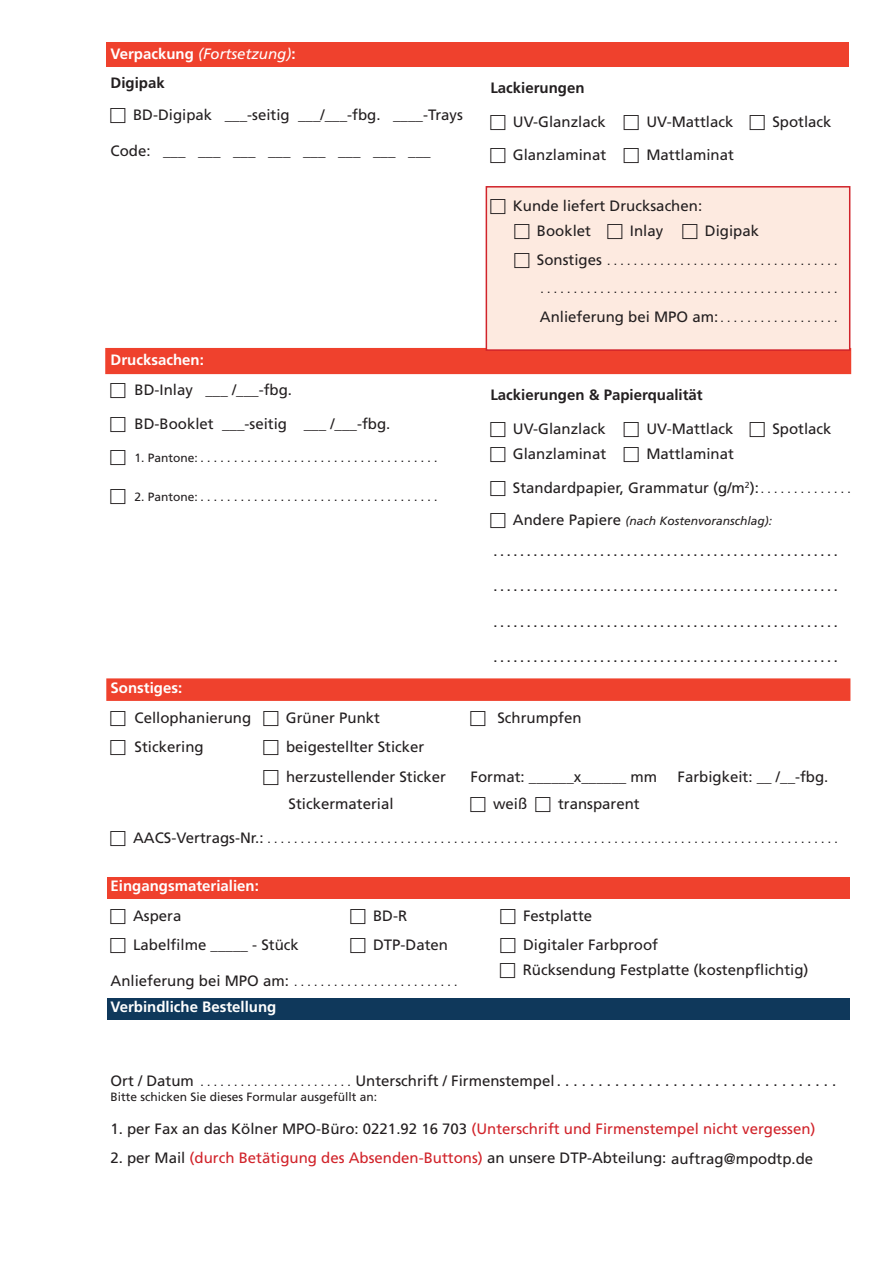
<style>
.page{position:relative;width:893px;height:1263px;background:#fff}
.page>*{position:absolute;margin:0;border:0;box-sizing:border-box;transform-origin:0 0}
.t1{font:15px/25.5px "Frutiger";color:#231f20}
.t2{font:15px "Frutiger";color:#d1232a}
.t3{font:700 15px "Frutiger";color:#fff}
.t4{font:700 15px "Frutiger";color:#231f20}
.t5{font:italic 15px/28.5px "Frutiger";color:#fff}
.t6{font:12px "Frutiger";color:#231f20}
.t7{font:700 12px "Frutiger";color:#231f20}
.t8{font:italic 12px "Frutiger";color:#231f20}
.s1{font-weight:700;font-style:normal}
.s2{font-weight:700;font-style:normal;color:#231f20}
.s3{font-size:15px}
.s4{font-size:12px}
.s5{font-style:normal;font-size:15px}
.s6{color:#231f20}
.s7{color:#d1232a}
</style>
<div class="page">
<div style="left:106px;top:349px;width:744px;height:24px;background:#ef412d"></div>
<div style="left:105px;top:348px;width:746px;height:26px;border:2px solid #ef412d"></div>
<div style="left:486px;top:187px;width:364px;height:163px;background:#fdeae0"></div>
<div style="left:486px;top:186px;width:364px;height:165px;border:2px solid #d1232a"></div>
<div style="left:106px;top:43px;width:743px;height:24px;background:#ef412d"></div>
<div style="left:106px;top:351px;width:365px;height:22px;background:#ef412d"></div>
<div style="left:106px;top:678px;width:744px;height:23px;background:#ef412d"></div>
<div style="left:107px;top:877px;width:743px;height:21px;background:#ef412d"></div>
<div style="left:107px;top:998px;width:743px;height:21px;background:#0f385b"></div>
<p class="t5" style="left:111px;top:41px;width:187px"><span class="s1">Verpackung</span> (Fortsetzung)<span class="s1">:<br></span><span class="s2">Digipak</span></p>
<p class="t1" style="left:133px;top:103px;width:331px">BD-Digipak ___-seitig ___/___-fbg. ____-Trays</p>
<p class="t1" style="left:111px;top:139px;width:322px">Code: ___ ___ ___ ___ ___ ___ ___ ___</p>
<p class="t3" style="left:111px;top:354px;width:95px">Drucksachen:</p>
<p class="t1" style="left:135px;top:378px;width:159px">BD-Inlay ___ /___-fbg.</p>
<p class="t1" style="left:135px;top:412px;width:257px">BD-Booklet ___-seitig ___ /___-fbg.</p>
<p class="t6" style="left:135px;top:453px;width:304px">1. Pantone: . . . . . . . . . . . . . . . . . . . . . . . . . . . . . . . . . . . .</p>
<p class="t6" style="left:135px;top:492px;width:304px">2. Pantone: . . . . . . . . . . . . . . . . . . . . . . . . . . . . . . . . . . . .</p>
<p class="t4" style="left:490px;top:82px;width:96px">Lackierungen</p>
<p class="t1" style="left:513px;top:110px;width:94px">UV-Glanzlack</p>
<p class="t1" style="left:646px;top:110px;width:88px">UV-Mattlack</p>
<p class="t1" style="left:772px;top:110px;width:61px">Spotlack</p>
<p class="t1" style="left:513px;top:143px;width:95px">Glanzlaminat</p>
<p class="t1" style="left:646px;top:143px;width:89px">Mattlaminat</p>
<p class="t1" style="left:537px;top:194px;width:167px;text-indent:-24px">Kunde liefert Drucksachen:<br>Booklet</p>
<p class="t1" style="left:630px;top:220px;width:35px">Inlay</p>
<p class="t1" style="left:705px;top:220px;width:56px">Digipak</p>
<p class="t6" style="left:537px;top:256px;width:302px"><span class="s3">Sonstiges</span> . . . . . . . . . . . . . . . . . . . . . . . . . . . . . . . . . . .</p>
<p class="t6" style="left:540px;top:284px;width:298px">. . . . . . . . . . . . . . . . . . . . . . . . . . . . . . . . . . . . . . . . . . . . .</p>
<p class="t1" style="left:540px;top:305px;width:299px">Anlieferung bei MPO am: <span class="s4">. . . . . . . . . . . . . . . . . .</span></p>
<p class="t4" style="left:490px;top:388px;width:214px">Lackierungen &amp; Papierqualität</p>
<p class="t1" style="left:513px;top:417px;width:94px">UV-Glanzlack</p>
<p class="t1" style="left:646px;top:417px;width:88px">UV-Mattlack</p>
<p class="t1" style="left:772px;top:417px;width:61px">Spotlack</p>
<p class="t1" style="left:513px;top:442px;width:95px">Glanzlaminat</p>
<p class="t1" style="left:646px;top:442px;width:89px">Mattlaminat</p>
<p class="t1" style="left:513px;top:476px;width:248px">Standardpapier, Grammatur (g/m ):</p>
<p class="t6" style="left:745px;top:484px;width:108px"><sup>2</sup> . . . . . . . . . . . . . .</p>
<p class="t8" style="left:513px;top:516px;width:261px"><span class="s5">Andere Papiere</span> (nach Kostenvoranschlag):</p>
<p class="t7" style="left:494px;top:547px;width:345px">. . . . . . . . . . . . . . . . . . . . . . . . . . . . . . . . . . . . . . . . . . . . . . . . . . . .</p>
<p class="t7" style="left:494px;top:582px;width:345px">. . . . . . . . . . . . . . . . . . . . . . . . . . . . . . . . . . . . . . . . . . . . . . . . . . . .</p>
<p class="t7" style="left:494px;top:617px;width:345px">. . . . . . . . . . . . . . . . . . . . . . . . . . . . . . . . . . . . . . . . . . . . . . . . . . . .</p>
<p class="t7" style="left:494px;top:653px;width:345px">. . . . . . . . . . . . . . . . . . . . . . . . . . . . . . . . . . . . . . . . . . . . . . . . . . . .</p>
<p class="t3" style="left:111px;top:682px;width:73px">Sonstiges:</p>
<p class="t1" style="left:135px;top:706px;width:118px">Cellophanierung</p>
<p class="t1" style="left:286px;top:706px;width:96px">Grüner Punkt</p>
<p class="t1" style="left:497px;top:706px;width:86px">Schrumpfen</p>
<p class="t1" style="left:135px;top:735px;width:71px">Stickering</p>
<p class="t1" style="left:286px;top:733px;width:162px;line-height:29.5px">beigestellter Sticker herzustellender Sticker</p>
<p class="t1" style="left:471px;top:765px;width:188px">Format: ______x______ mm</p>
<p class="t1" style="left:678px;top:765px;width:152px">Farbigkeit: __ /__-fbg.</p>
<p class="t1" style="left:289px;top:792px;width:107px">Stickermaterial</p>
<p class="t1" style="left:493px;top:792px;width:36px">weiß</p>
<p class="t1" style="left:558px;top:792px;width:83px">transparent</p>
<p class="t6" style="left:133px;top:833px;width:706px"><span class="s3">AACS-Vertrags-Nr.:</span> . . . . . . . . . . . . . . . . . . . . . . . . . . . . . . . . . . . . . . . . . . . . . . . . . . . . . . . . . . . . . . . . . . . . . . . . . . . . . . . . . . . . . .</p>
<p class="t3" style="left:111px;top:880px;width:150px">Eingangsmaterialien:</p>
<p class="t1" style="left:133px;top:904px;width:50px">Aspera</p>
<p class="t1" style="left:373px;top:904px;width:36px">BD-R</p>
<p class="t1" style="left:523px;top:904px;width:71px">Festplatte</p>
<p class="t1" style="left:133px;top:933px;width:167px">Labelfilme _____ - Stück</p>
<p class="t1" style="left:373px;top:933px;width:77px">DTP-Daten</p>
<p class="t1" style="left:523px;top:933px;width:137px">Digitaler Farbproof</p>
<p class="t6" style="left:111px;top:977px;width:348px"><span class="s3">Anlieferung bei MPO am:</span> . . . . . . . . . . . . . . . . . . . . . . . . .</p>
<p class="t3" style="left:111px;top:1001px;width:167px">Verbindliche Bestellung</p>
<p class="t1" style="left:523px;top:958px;width:287px">Rücksendung Festplatte (kostenpflichtig)</p>
<p class="t1" style="left:111px;top:1069px;width:727px">Ort / Datum <span class="s4">. . . . . . . . . . . . . . . . . . . . . . .</span> Unterschrift / Firmenstempel . . . . . . . . . . . . . . . . . . . . . . . . . . . . . . . . . .</p>
<p class="t6" style="left:111px;top:1091px;width:268px">Bitte schicken Sie dieses Formular ausgefüllt an:</p>
<p class="t2" style="left:111px;top:1123px;width:707px"><span class="s6">1. per Fax an das Kölner MPO-Büro: 0221.92 16 703</span> (Unterschrift und Firmenstempel nicht vergessen)</p>
<p class="t1" style="left:111px;top:1146px;width:704px">2. per Mail <span class="s7">(durch Betätigung des Absenden-Buttons)</span> an unsere DTP-Abteilung: auftrag@mpodtp.de</p>
</div>
